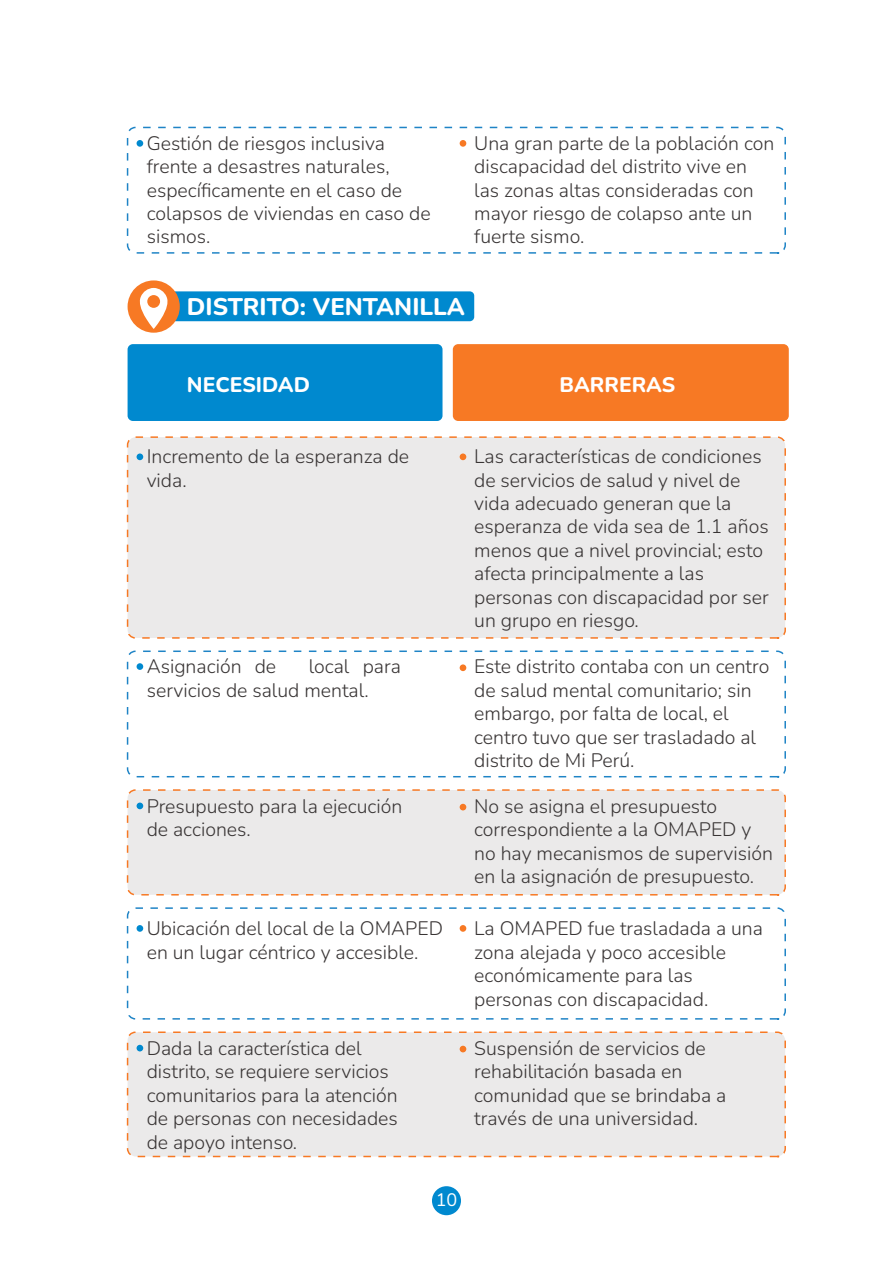
<style>
.page{position:relative;width:893px;height:1263px;background:#fff}
.page>*{position:absolute;margin:0;border:0;box-sizing:border-box;transform-origin:0 0}
.t1{font:800 24px "Nunito";color:#fff}
.t2{font:800 21px "Nunito";color:#fff}
.t3{font:300 19.5px/23.4px "Nunito";color:#393535}
.t4{font:18px "Nunito";color:#fff}
</style>
<div class="page">
<div style="left:432px;top:1186px;width:29px;height:29px;background:#0089cf;border-radius:50%"></div>
<svg style="left:126px;top:126px;width:660px;height:128px"></svg>
<svg style="left:126px;top:650px;width:660px;height:128px"></svg>
<svg style="left:126px;top:907px;width:660px;height:113px"></svg>
<div style="left:126px;top:436px;width:660px;height:203px;background:#ebeaea"></div>
<div style="left:126px;top:789px;width:660px;height:107px;background:#ebeaea"></div>
<div style="left:453px;top:344px;width:336px;height:77px;background:#f77924;border-radius:5px"></div>
<div style="left:128px;top:344px;width:314px;height:77px;background:#0089cf;border-radius:5px"></div>
<div style="left:128px;top:280px;width:52px;height:53px;background:#f77924;border-radius:50%"></div>
<svg style="left:139px;top:288px;width:335px;height:41px"></svg>
<div style="left:137px;top:140px;width:6px;height:7px;background:#0089cf;border-radius:50%"></div>
<div style="left:460px;top:140px;width:6px;height:7px;background:#f77924;border-radius:50%"></div>
<div style="left:137px;top:453px;width:6px;height:7px;background:#0089cf;border-radius:50%"></div>
<div style="left:460px;top:453px;width:6px;height:7px;background:#f77924;border-radius:50%"></div>
<div style="left:137px;top:663px;width:6px;height:7px;background:#0089cf;border-radius:50%"></div>
<div style="left:460px;top:664px;width:6px;height:7px;background:#f77924;border-radius:50%"></div>
<div style="left:137px;top:802px;width:6px;height:7px;background:#0089cf;border-radius:50%"></div>
<div style="left:126px;top:1031px;width:660px;height:127px;background:#ebeaea"></div>
<svg style="left:137px;top:1045px;width:6px;height:6px"></svg>
<svg style="left:460px;top:804px;width:6px;height:6px"></svg>
<div style="left:137px;top:925px;width:6px;height:7px;background:#0089cf;border-radius:50%"></div>
<div style="left:460px;top:925px;width:6px;height:7px;background:#f77924;border-radius:50%"></div>
<svg style="left:460px;top:1046px;width:6px;height:6px"></svg>
<p class="t3" style="left:147px;top:131px;width:285px">Gestión de riesgos inclusiva frente a desastres naturales, específicamente en el caso de colapsos de viviendas en caso de sismos.</p>
<p class="t3" style="left:474px;top:131px;width:302px">Una gran parte de la población con discapacidad del distrito vive en las zonas altas consideradas con mayor riesgo de colapso ante un fuerte sismo.</p>
<p class="t1" style="left:187px;top:290px;width:279px">DISTRITO: VENTANILLA</p>
<p class="t2" style="left:187px;top:370px;width:125px">NECESIDAD</p>
<p class="t2" style="left:559px;top:370px;width:117px">BARRERAS</p>
<p class="t3" style="left:147px;top:444px;width:264px">Incremento de la esperanza de vida.</p>
<p class="t3" style="left:474px;top:444px;width:296px">Las características de condiciones de servicios de salud y nivel de vida adecuado generan que la esperanza de vida sea de 1.1 años menos que a nivel provincial; esto afecta principalmente a las personas con discapacidad por ser un grupo en riesgo.</p>
<p class="t3" style="left:147px;top:654px;width:131px">Asignación de</p>
<p class="t3" style="left:147px;top:654px;width:256px;text-indent:162px">local para servicios de salud mental.</p>
<p class="t3" style="left:474px;top:654px;width:297px">Este distrito contaba con un centro de salud mental comunitario; sin embargo, por falta de local, el centro tuvo que ser trasladado al distrito de Mi Perú.</p>
<p class="t3" style="left:147px;top:793px;width:257px">Presupuesto para la ejecución de acciones.</p>
<p class="t3" style="left:474px;top:793px;width:300px">No se asigna el presupuesto correspondiente a la OMAPED y no hay mecanismos de supervisión en la asignación de presupuesto.</p>
<p class="t3" style="left:474px;top:916px;width:290px">La OMAPED fue trasladada a una zona alejada y poco accesible económicamente para las personas con discapacidad.</p>
<p class="t3" style="left:147px;top:916px;width:298px">Ubicación del local de la OMAPED en un lugar céntrico y accesible.</p>
<p class="t3" style="left:147px;top:1036px;width:253px">Dada la característica del distrito, se requiere servicios comunitarios para la atención de personas con necesidades de apoyo intenso.</p>
<p class="t3" style="left:474px;top:1036px;width:254px">Suspensión de servicios de rehabilitación basada en comunidad que se brindaba a través de una universidad.</p>
<p class="t4" style="left:436px;top:1187px;width:23px">10</p>
</div>
